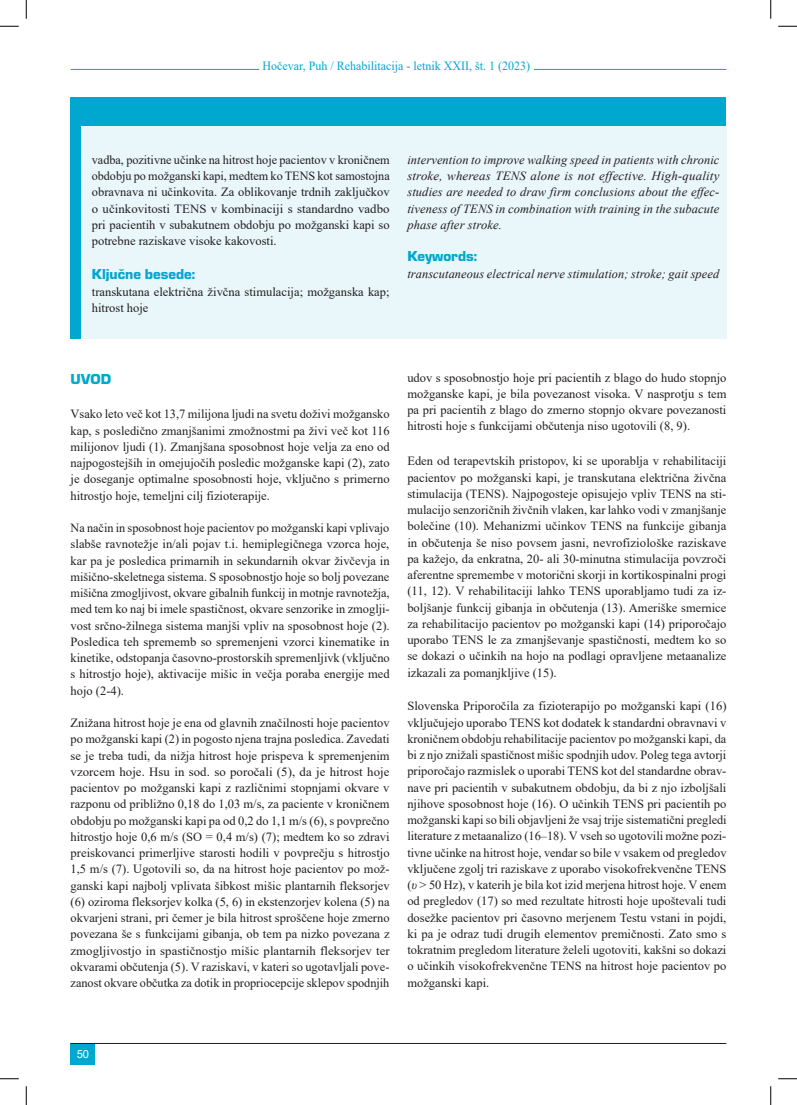
<style>
.page{position:relative;width:797px;height:1105px;background:#fff}
.page>*{position:absolute;margin:0;border:0;box-sizing:border-box;transform-origin:0 0}
.podnaslov{font:15px "Eurostile TEE Blac";color:#00a7cf}
.body_tekst{font:12.5px/16.2px "Times New Roman";color:#231f20;text-align:justify}
.body_tekst_italic{font:italic 12.5px/16.2px "Times New Roman";letter-spacing:.01em;color:#231f20;text-align:justify}
.t1{font:12.5px "Times New Roman";color:#00a7cf;scale:.96 1}
.t2{font:11.25px "Arial";color:#fff}
.s1{font-style:italic}
</style>
<div class="page">
<div style="left:71px;top:97px;width:655px;height:242px;background:#00a7cf"></div>
<div style="left:81px;top:127px;width:326px;height:212px;background:#e9f6fa"></div>
<div style="left:407px;top:127px;width:319px;height:212px;background:#e9f6fa"></div>
<hr style="left:71px;top:69px;width:655px;height:1px;background:#00a7cf">
<div style="left:259px;top:55px;width:274px;height:21px;background:#fff"></div>
<div style="left:71px;top:1043px;width:24px;height:21px;background:#00a7cf"></div>
<hr style="left:71px;top:1043px;width:655px;height:1px;background:#231f20">
<svg style="left:0;top:25px;width:19px;height:2px"></svg>
<svg style="left:778px;top:25px;width:19px;height:2px"></svg>
<svg style="left:0;top:1078px;width:19px;height:1px"></svg>
<svg style="left:778px;top:1078px;width:19px;height:1px"></svg>
<svg style="left:25px;top:0;width:2px;height:19px"></svg>
<svg style="left:25px;top:1086px;width:2px;height:19px"></svg>
<svg style="left:770px;top:0;width:1px;height:19px"></svg>
<svg style="left:770px;top:1086px;width:1px;height:19px"></svg>
<p class="t1" style="left:262px;top:57px;width:280px">Hočevar, Puh / Rehabilitacija - letnik XXII, št. 1 (2023)</p>
<p class="body_tekst" style="left:92px;top:151px;width:299px">vadba, pozitivne učinke na hitrost hoje pacientov v kroničnem obdobju po možganski kapi, medtem ko TENS kot samostojna obravnava ni učinkovita. Za oblikovanje trdnih zaključkov o učinkovitosti TENS v kombinaciji s standardno vadbo pri pacientih v subakutnem obdobju po možganski kapi so potrebne raziskave visoke kakovosti.</p>
<p class="podnaslov" style="left:92px;top:266px;width:105px">Ključne besede:</p>
<p class="body_tekst" style="left:92px;top:283px;width:299px">transkutana električna živčna stimulacija; možganska kap; hitrost hoje</p>
<p class="body_tekst_italic" style="left:407px;top:151px;width:313px">intervention to improve walking speed in patients with chronic stroke, whereas TENS alone is not effective. High-quality studies are needed to draw firm conclusions about the effec&shy;tiveness of TENS in combination with training in the subacute phase after stroke.</p>
<p class="podnaslov" style="left:407px;top:248px;width:71px">Keywords:</p>
<p class="body_tekst_italic" style="left:407px;top:265px;width:313px">transcutaneous electrical nerve stimulation; stroke; gait speed</p>
<p class="podnaslov" style="left:71px;top:371px;width:42px">UVOD</p>
<p class="body_tekst" style="left:71px;top:406px;width:320px">Vsako leto več kot 13,7 milijona ljudi na svetu doživi možgansko kap, s posledično zmanjšanimi zmožnostmi pa živi več kot 116 milijonov ljudi (1). Zmanjšana sposobnost hoje velja za eno od najpogostejših in omejujočih posledic možganske kapi (2), zato je doseganje optimalne sposobnosti hoje, vključno s primerno hitrostjo hoje, temeljni cilj fizioterapije.</p>
<p class="body_tekst" style="left:71px;top:519px;width:321px">Na način in sposobnost hoje pacientov po možganski kapi vplivajo slabše ravnotežje in/ali pojav t.i. hemiplegičnega vzorca hoje, kar pa je posledica primarnih in sekundarnih okvar živčevja in mišično-skeletnega sistema. S sposobnostjo hoje so bolj povezane mišična zmogljivost, okvare gibalnih funkcij in motnje ravnotežja, med tem ko naj bi imele spastičnost, okvare senzorike in zmoglji&shy;vost srčno-žilnega sistema manjši vpliv na sposobnost hoje (2).<br>Posledica teh sprememb so spremenjeni vzorci kinematike in kinetike, odstopanja časovno-prostorskih spremenljivk (vključno s hitrostjo hoje), aktivacije mišic in večja poraba energije med hojo (2-4).</p>
<p class="body_tekst" style="left:71px;top:714px;width:321px">Znižana hitrost hoje je ena od glavnih značilnosti hoje pacientov po možganski kapi (2) in pogosto njena trajna posledica. Zavedati se je treba tudi, da nižja hitrost hoje prispeva k spremenjenim vzorcem hoje. Hsu in sod. so poročali (5), da je hitrost hoje pacientov po možganski kapi z različnimi stopnjami okvare v razponu od približno 0,18 do 1,03 m/s, za paciente v kroničnem obdobju po možganski kapi pa od 0,2 do 1,1 m/s (6), s povprečno hitrostjo hoje 0,6 m/s (SO = 0,4 m/s) (7); medtem ko so zdravi preiskovanci primerljive starosti hodili v povprečju s hitrostjo 1,5 m/s (7). Ugotovili so, da na hitrost hoje pacientov po mož&shy;ganski kapi najbolj vplivata šibkost mišic plantarnih fleksorjev (6) oziroma fleksorjev kolka (5, 6) in ekstenzorjev kolena (5) na okvarjeni strani, pri čemer je bila hitrost sproščene hoje zmerno povezana še s funkcijami gibanja, ob tem pa nizko povezana z zmogljivostjo in spastičnostjo mišic plantarnih fleksorjev ter okvarami občutenja (5). V raziskavi, v kateri so ugotavljali pove&shy;zanost okvare občutka za dotik in propriocepcije sklepov spodnjih</p>
<p class="body_tekst" style="left:407px;top:369px;width:321px">udov s sposobnostjo hoje pri pacientih z blago do hudo stopnjo možganske kapi, je bila povezanost visoka. V nasprotju s tem pa pri pacientih z blago do zmerno stopnjo okvare povezanosti hitrosti hoje s funkcijami občutenja niso ugotovili (8, 9).</p>
<p class="body_tekst" style="left:407px;top:452px;width:321px">Eden od terapevtskih pristopov, ki se uporablja v rehabilitaciji pacientov po možganski kapi, je transkutana električna živčna stimulacija (TENS). Najpogosteje opisujejo vpliv TENS na sti&shy;mulacijo senzoričnih živčnih vlaken, kar lahko vodi v zmanjšanje bolečine (10). Mehanizmi učinkov TENS na funkcije gibanja in občutenja še niso povsem jasni, nevrofiziološke raziskave pa kažejo, da enkratna, 20- ali 30-minutna stimulacija povzroči aferentne spremembe v motorični skorji in kortikospinalni progi (11, 12). V rehabilitaciji lahko TENS uporabljamo tudi za iz&shy;boljšanje funkcij gibanja in občutenja (13). Ameriške smernice za rehabilitacijo pacientov po možganski kapi (14) priporočajo uporabo TENS le za zmanjševanje spastičnosti, medtem ko so se dokazi o učinkih na hojo na podlagi opravljene metaanalize izkazali za pomanjkljive (15).</p>
<p class="body_tekst" style="left:407px;top:697px;width:321px">Slovenska Priporočila za fizioterapijo po možganski kapi (16) vključujejo uporabo TENS kot dodatek k standardni obravnavi v kroničnem obdobju rehabilitacije pacientov po možganski kapi, da bi z njo znižali spastičnost mišic spodnjih udov. Poleg tega avtorji priporočajo razmislek o uporabi TENS kot del standardne obrav&shy;nave pri pacientih v subakutnem obdobju, da bi z njo izboljšali njihove sposobnost hoje (16). O učinkih TENS pri pacientih po možganski kapi so bili objavljeni že vsaj trije sistematični pregledi literature z metaanalizo (16–18). V vseh so ugotovili možne pozi&shy;tivne učinke na hitrost hoje, vendar so bile v vsakem od pregledov vključene zgolj tri raziskave z uporabo visokofrekvenčne TENS (<span class="s1">υ</span> &gt; 50 Hz), v katerih je bila kot izid merjena hitrost hoje. V enem od pregledov (17) so med rezultate hitrosti hoje upoštevali tudi dosežke pacientov pri časovno merjenem Testu vstani in pojdi, ki pa je odraz tudi drugih elementov premičnosti. Zato smo s tokratnim pregledom literature želeli ugotoviti, kakšni so dokazi o učinkih visokofrekvenčne TENS na hitrost hoje pacientov po možganski kapi.</p>
<p class="t2" style="left:77px;top:1046px;width:14px">50</p>
</div>
